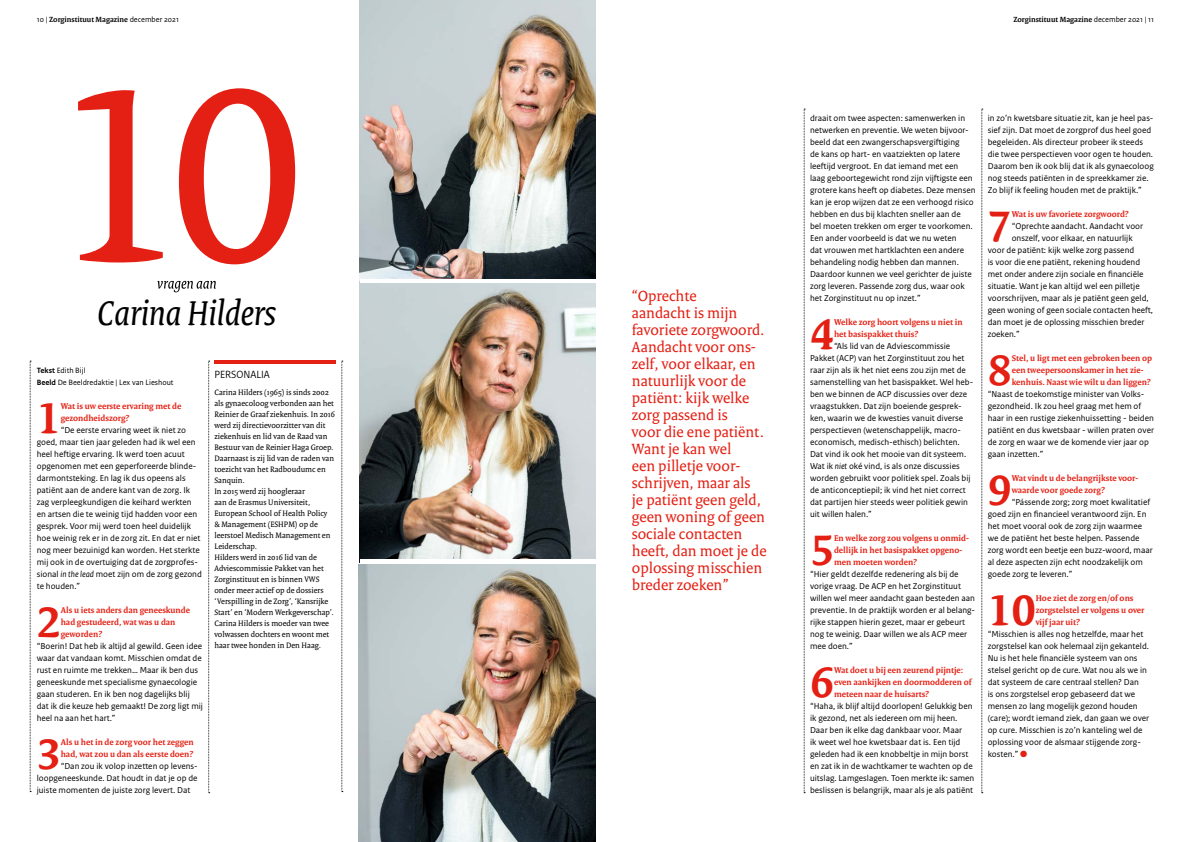
<style>
.page{position:relative;width:1191px;height:842px;background:#fff}
.page>*{position:absolute;margin:0;border:0;box-sizing:border-box;transform-origin:0 0}
.t1{font:700 46.1px "Rijksoverheid Serif";color:#e41f13}
.t2{font:italic 37px "Rijksoverheid Serif";color:#000}
.t3{font:16px/17px "Rijksoverheid Serif";color:#e41f13}
.t4{font:11px "Rijksoverheid Sans Heading";color:#000}
.t5{font:9px/12px "Rijksoverheid Sans Text";color:#000}
.t6{font:700 9px/12px "Rijksoverheid Serif";color:#e41f13}
.t7{font:8.5px/11px "Rijksoverheid Serif";color:#000}
.t8{font:700 8px "Rijksoverheid Serif";color:#000}
.t9{font:8px/12px "Rijksoverheid Sans Text";color:#000}
.s1{font-family:"Rijksoverheid Sans Text";font-weight:400}
.s2{font-weight:700}
.s3{font-style:italic}
.s4{color:#e41f13}
</style>
<div class="page">
<svg style="left:804px;top:109px;width:1px;height:684px"></svg>
<svg style="left:981px;top:109px;width:1px;height:684px"></svg>
<svg style="left:208px;top:361px;width:2px;height:432px"></svg>
<svg style="left:342px;top:361px;width:1px;height:431px"></svg>
<svg style="left:30px;top:361px;width:1px;height:431px"></svg>
<hr style="left:214px;top:361px;width:122px;height:3px;background:#e41f13">
<img style="left:360px;top:0;width:235px;height:559px">
<img style="left:359px;top:564px;width:236px;height:278px">
<hr style="left:360px;top:279px;width:235px;height:3px;background:#fff">
<svg style="left:78px;top:88px;width:217px;height:176px"></svg>
<svg style="left:157px;top:281px;width:59px;height:11px"></svg>
<p class="t8" style="left:37px;top:15px;width:144px"><span class="s1">10 |</span> Zorginstituut Magazine <span class="s1">december 2021</span></p>
<p class="t8" style="left:1013px;top:15px;width:142px">Zorginstituut Magazine <span class="s1">december 2021 | 11</span></p>
<h2 class="t2" style="left:97px;top:291px;width:180px">Carina Hilders</h2>
<p class="t3" style="left:632px;top:287px;width:136px">“Oprechte<br>aandacht is mijn favoriete zorgwoord.<br>Aandacht voor ons&shy;zelf, voor elkaar, en natuurlijk voor de patiënt: kijk welke zorg passend is<br>voor die ene patiënt.<br>Want je kan wel<br>een pilletje voor&shy;schrijven, maar als<br>je patiënt geen geld, geen woning of geen sociale contacten heeft, dan moet je de oplossing misschien breder zoeken”</p>
<p class="t9" style="left:37px;top:364px;width:138px"><span class="s2">Tekst</span> Edith Bijl<br><span class="s2">Beeld</span> De Beeldredaktie | Lex van Lieshout</p>
<h1 class="t1" style="left:37px;top:390px;width:25px">1</h1>
<p class="t6" style="left:61px;top:400px;width:122px">Wat is uw eerste ervaring met de gezondheidszorg?</p>
<p class="t4" style="left:214px;top:368px;width:57px">PERSONALIA</p>
<p class="t7" style="left:214px;top:387px;width:122px">Carina Hilders (1965) is sinds 2002 als gynaecoloog verbonden aan het<br>Reinier de Graaf ziekenhuis. In 2016 werd zij directievoorzitter van dit ziekenhuis en lid van de Raad van<br>Bestuur van de Reinier Haga Groep.<br>Daarnaast is zij lid van de raden van toezicht van het Radboudumc en<br>Sanquin.<br>In 2015 werd zij hoogleraar<br>aan de Erasmus Universiteit,<br>European School of Health Policy<br>&amp; Management (ESHPM) op de leerstoel Medisch Management en<br>Leiderschap.<br>Hilders werd in 2016 lid van de<br>Adviescommissie Pakket van het<br>Zorginstituut en is binnen VWS onder meer actief op de dossiers ‘Verspilling in de Zorg’, ‘Kansrijke<br>Start’ en ‘Modern Werkgeverschap’.<br>Carina Hilders is moeder van twee volwassen dochters en woont met haar twee honden in Den Haag.</p>
<p class="t5" style="left:37px;top:424px;width:167px;text-indent:24px">“De eerste ervaring weet ik niet zo goed, maar tien jaar geleden had ik wel een heel heftige ervaring. Ik werd toen acuut opgenomen met een geperforeerde blinde&shy;darmontsteking. En lag ik dus opeens als patiënt aan de andere kant van de zorg. Ik zag verpleegkundigen die keihard werkten en artsen die te weinig tijd hadden voor een gesprek. Voor mij werd toen heel duidelijk hoe weinig rek er in de zorg zit. En dat er niet nog meer bezuinigd kan worden. Het sterkte mij ook in de overtuiging dat de zorgprofes&shy;sional <span class="s3">in the lead</span> moet zijn om de zorg gezond te houden.”</p>
<h1 class="t1" style="left:37px;top:594px;width:25px">2</h1>
<p class="t6" style="left:61px;top:604px;width:131px">Als u iets anders dan geneeskunde had gestudeerd, wat was u dan geworden?</p>
<p class="t5" style="left:37px;top:640px;width:168px">“Boerin! Dat heb ik altijd al gewild. Geen idee waar dat vandaan komt. Misschien omdat de rust en ruimte me trekken… Maar ik ben dus geneeskunde met specialisme gynaecologie gaan studeren. En ik ben nog dagelijks blij dat ik die keuze heb gemaakt! De zorg ligt mij heel na aan het hart.”</p>
<h1 class="t1" style="left:37px;top:726px;width:25px">3</h1>
<p class="t6" style="left:61px;top:736px;width:134px">Als u het in de zorg voor het zeggen had, wat zou u dan als eerste doen?</p>
<p class="t5" style="left:37px;top:760px;width:163px;text-align:justify;text-indent:24px">“Dan zou ik volop inzetten op levens&shy;loopgeneeskunde. Dat houdt in dat je op de juiste momenten de juiste zorg levert. Dat</p>
<p class="t5" style="left:810px;top:112px;width:167px">draait om twee aspecten: samenwerken in netwerken en preventie. We weten bijvoor&shy;beeld dat een zwangerschapsvergiftiging<br>de kans op hart- en vaatziekten op latere leeftijd vergroot. En dat iemand met een laag geboortegewicht rond zijn vijftigste een grotere kans heeft op diabetes. Deze mensen kan je erop wijzen dat ze een verhoogd risico hebben en dus bij klachten sneller aan de<br>bel moeten trekken om erger te voorkomen.<br>Een ander voorbeeld is dat we nu weten<br>dat vrouwen met hartklachten een andere behandeling nodig hebben dan mannen.<br>Daardoor kunnen we veel gerichter de juiste zorg leveren. Passende zorg dus, waar ook het Zorginstituut nu op inzet.”</p>
<h1 class="t1" style="left:810px;top:306px;width:25px">4</h1>
<p class="t6" style="left:834px;top:316px;width:130px">Welke zorg hoort volgens u niet in het basispakket thuis?</p>
<p class="t5" style="left:810px;top:340px;width:165px;text-indent:24px">“Als lid van de Adviescommissie Pakket (ACP) van het Zorginstituut zou het raar zijn als ik het niet eens zou zijn met de samenstelling van het basispakket. Wel heb&shy;ben we binnen de ACP discussies over deze vraagstukken. Dat zijn boeiende gesprek&shy;ken, waarin we de kwesties vanuit diverse perspectieven (wetenschappelijk, macro&shy;economisch, medisch-ethisch) belichten.<br>Dat vind ik ook het mooie van dit systeem.<br>Wat ik <span class="s3">niet</span> oké vind, is als onze discussies worden gebruikt voor politiek spel. Zoals bij de anticonceptiepil; ik vind het niet correct dat partijen hier steeds weer politiek gewin uit willen halen.”</p>
<h1 class="t1" style="left:810px;top:522px;width:25px">5</h1>
<p class="t6" style="left:834px;top:532px;width:136px">En welke zorg zou volgens u onmid&shy;dellijk in het basispakket opgeno&shy;men moeten worden?</p>
<p class="t5" style="left:810px;top:568px;width:167px">“Hier geldt dezelfde redenering als bij de vorige vraag. De ACP en het Zorginstituut willen wel meer aandacht gaan besteden aan preventie. In de praktijk worden er al belang&shy;rijke stappen hierin gezet, maar er gebeurt nog te weinig. Daar willen we als ACP meer mee doen.”</p>
<h1 class="t1" style="left:810px;top:654px;width:25px">6</h1>
<p class="t6" style="left:834px;top:664px;width:139px">Wat doet u bij een zeurend pijntje: even aankijken en doormodderen of meteen naar de huisarts?</p>
<p class="t5" style="left:810px;top:700px;width:166px">“Haha, ik blijf altijd doorlopen! Gelukkig ben ik gezond, net als iedereen om mij heen.<br>Daar ben ik elke dag dankbaar voor. Maar<br>ik weet wel hoe kwetsbaar dat is. Een tijd geleden had ik een knobbeltje in mijn borst en zat ik in de wachtkamer te wachten op de uitslag. Lamgeslagen. Toen merkte ik: samen beslissen is belangrijk, maar als je als patiënt</p>
<p class="t5" style="left:987px;top:112px;width:167px">in zo’n kwetsbare situatie zit, kan je heel pas&shy;sief zijn. Dat moet de zorgprof dus heel goed begeleiden. Als directeur probeer ik steeds die twee perspectieven voor ogen te houden.<br>Daarom ben ik ook blij dat ik als gynaecoloog nog steeds patiënten in de spreekkamer zie.<br>Zo blijf ik feeling houden met de praktijk.”</p>
<h1 class="t1" style="left:987px;top:198px;width:25px">7</h1>
<p class="t6" style="left:1011px;top:208px;width:119px">Wat is uw favoriete zorgwoord?</p>
<p class="t5" style="left:1011px;top:220px;width:133px">“Oprechte aandacht. Aandacht voor</p>
<p class="t5" style="left:1011px;top:232px;width:122px">onszelf, voor elkaar, en natuurlijk</p>
<p class="t5" style="left:987px;top:244px;width:148px">voor de patiënt: kijk welke zorg passend</p>
<p class="t5" style="left:987px;top:256px;width:154px">is voor die ene patiënt, rekening houdend</p>
<p class="t5" style="left:987px;top:268px;width:157px">met onder andere zijn sociale en financiële</p>
<p class="t5" style="left:987px;top:280px;width:153px">situatie. Want je kan altijd wel een pilletje</p>
<p class="t5" style="left:987px;top:292px;width:162px">voorschrijven, maar als je patiënt geen geld,</p>
<p class="t5" style="left:987px;top:304px;width:167px">geen woning of geen sociale contacten heeft,</p>
<p class="t5" style="left:987px;top:316px;width:158px">dan moet je de oplossing misschien breder</p>
<p class="t5" style="left:987px;top:328px;width:34px">zoeken.”</p>
<h1 class="t1" style="left:987px;top:342px;width:25px">8</h1>
<p class="t6" style="left:1011px;top:352px;width:142px">Stel, u ligt met een gebroken been op een tweepersoonskamer in het zie&shy;kenhuis. Naast wie wilt u dan liggen?</p>
<p class="t5" style="left:987px;top:388px;width:168px">“Naast de toekomstige minister van Volks&shy;gezondheid. Ik zou heel graag met hem of haar in een rustige ziekenhuissetting - beiden patiënt en dus kwetsbaar - willen praten over de zorg en waar we de komende vier jaar op gaan inzetten.”</p>
<h1 class="t1" style="left:987px;top:462px;width:25px">9</h1>
<p class="t6" style="left:1011px;top:472px;width:128px">Wat vindt u de belangrijkste voor&shy;waarde voor goede zorg?</p>
<p class="t5" style="left:987px;top:496px;width:166px;text-indent:24px">“Pássende zorg; zorg moet kwalitatief goed zijn en financieel verantwoord zijn. En het moet vooral ook de zorg zijn waarmee we de patiënt het beste helpen. Passende zorg wordt een beetje een buzz-woord, maar al deze aspecten zijn echt noodzakelijk om goede zorg te leveren.”</p>
<h1 class="t1" style="left:987px;top:582px;width:49px">10</h1>
<p class="t6" style="left:1035px;top:592px;width:110px">Hoe ziet de zorg en/of ons zorgstelstel er volgens u over vijf jaar uit?</p>
<p class="t5" style="left:987px;top:628px;width:163px">“Misschien is alles nog hetzelfde, maar het zorgstelsel kan ook helemaal zijn gekanteld.<br>Nu is het hele financiële systeem van ons stelsel gericht op de cure. Wat nou als we in dat systeem de care centraal stellen? Dan<br>is ons zorgstelsel erop gebaseerd dat we mensen zo lang mogelijk gezond houden (care); wordt iemand ziek, dan gaan we over op cure. Misschien is zo’n kanteling wel de oplossing voor de alsmaar stijgende zorg&shy;kosten.” <span class="s4">●</span></p>
</div>
